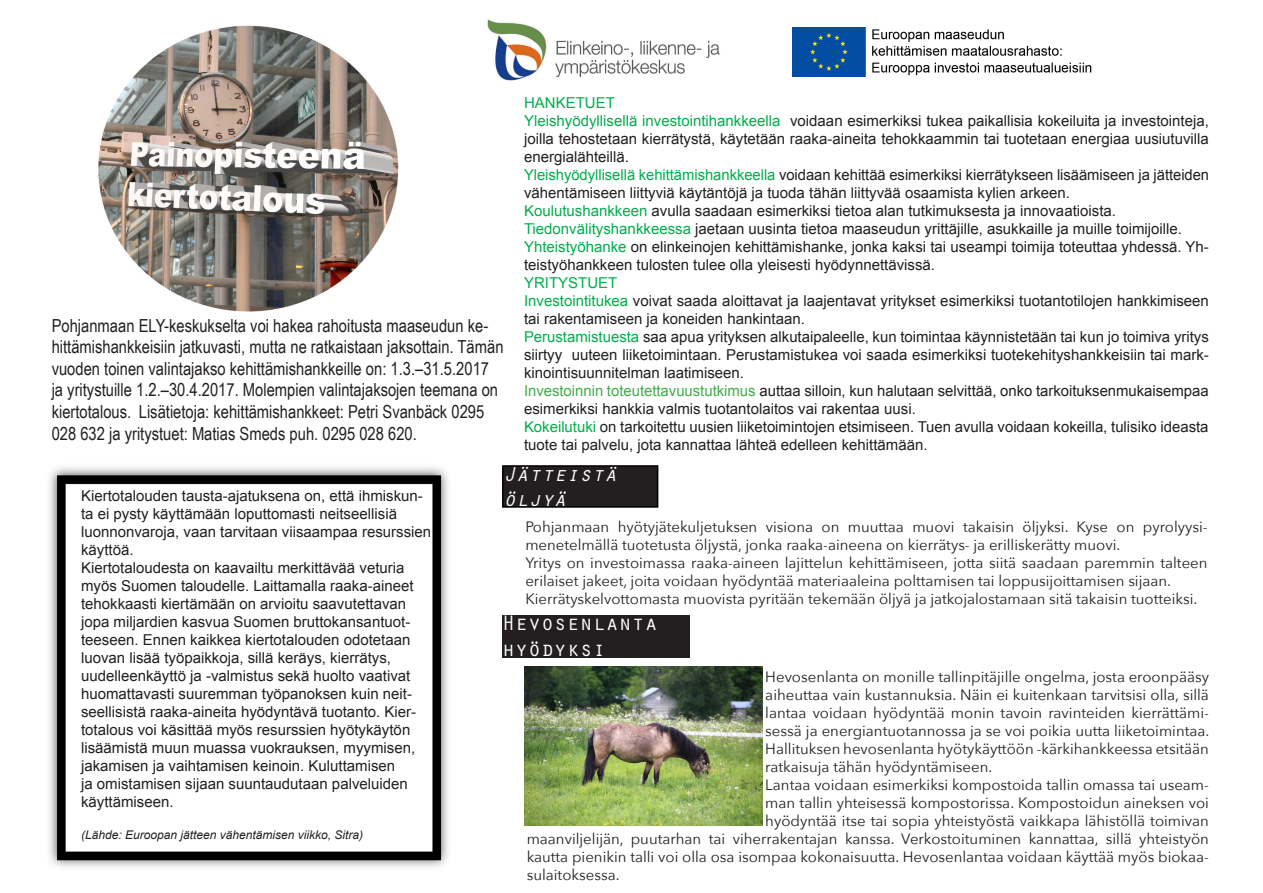
<style>
.page{position:relative;width:1263px;height:893px;background:#fff}
.page>*{position:absolute;margin:0;border:0;box-sizing:border-box;transform-origin:0 0}
.t1{font:21.6px "Orator Std";color:#fff}
.t2{font:italic 21px "Orator Std";color:#fff}
.t3{font:18px/21.6px "Arial Narrow";color:#231f20}
.pieni_leipis__ei_sis{font:15px/18px "Arial";color:#231f20}
.t4{font:15px/18px "Avenir Next";color:#231f20}
.LEIPIS_MUUT_KUIN_1KP{font:15px "Arial";color:#00ae4d}
.t5{font:italic 12px "Arial";color:#231f20}
.s1{color:#00ae4d}
.s2{color:#41ad49}
</style>
<div class="page">
<img style="left:98px;top:19px;width:417px;height:293px">
<img style="left:792px;top:27px;width:300px;height:49px">
<img style="left:488px;top:20px;width:232px;height:60px">
<div style="left:503px;top:466px;width:155px;height:41px;background:#231f20"></div>
<div style="left:502px;top:465px;width:156px;height:43px;border:2px solid #000"></div>
<img style="left:524px;top:667px;width:238px;height:159px">
<div style="left:502px;top:616px;width:187px;height:42px;background:#231f20"></div>
<img style="left:49px;top:467px;width:399px;height:400px">
<p class="LEIPIS_MUUT_KUIN_1KP" style="left:524px;top:93px;width:92px">HANKETUET</p>
<p class="pieni_leipis__ei_sis" style="left:524px;top:112px;width:686px;text-align:justify"><span class="s1">Yleishyödyllisellä investointihankkeella</span> voidaan esimerkiksi tukea paikallisia kokeiluita ja investointeja, joilla tehostetaan kierrätystä, käytetään raaka-aineita tehokkaammin tai tuotetaan energiaa uusiutuvilla energialähteillä.</p>
<p class="pieni_leipis__ei_sis" style="left:524px;top:166px;width:687px"><span class="s1">Yleishyödyllisellä kehittämishankkeella</span> voidaan kehittää esimerkiksi kierrätykseen lisäämiseen ja jätteiden vähentämiseen liittyviä käytäntöjä ja tuoda tähän liittyvää osaamista kylien arkeen.</p>
<p class="pieni_leipis__ei_sis" style="left:524px;top:202px;width:593px"><span class="s1">Koulutushankkeen</span> avulla saadaan esimerkiksi tietoa alan tutkimuksesta ja innovaatioista.</p>
<p class="pieni_leipis__ei_sis" style="left:524px;top:220px;width:660px"><span class="s1">Tiedonvälityshankkeessa</span> jaetaan uusinta tietoa maaseudun yrittäjille, asukkaille ja muille toimijoille.</p>
<p class="pieni_leipis__ei_sis" style="left:524px;top:238px;width:686px"><span class="s1">Yhteistyöhanke</span> on elinkeinojen kehittämishanke, jonka kaksi tai useampi toimija toteuttaa yhdessä. Yh&shy;teistyöhankkeen tulosten tulee olla yleisesti hyödynnettävissä.</p>
<p class="LEIPIS_MUUT_KUIN_1KP" style="left:524px;top:273px;width:95px">YRITYSTUET</p>
<p class="pieni_leipis__ei_sis" style="left:524px;top:292px;width:686px"><span class="s1">Investointitukea</span> voivat saada aloittavat ja laajentavat yritykset esimerkiksi tuotantotilojen hankkimiseen tai rakentamiseen ja koneiden hankintaan.</p>
<p class="pieni_leipis__ei_sis" style="left:524px;top:328px;width:686px;text-align:justify"><span class="s1">Perustamistuesta</span> saa apua yrityksen alkutaipaleelle, kun toimintaa käynnistetään tai kun jo toimiva yritys siirtyy uuteen liiketoimintaan. Perustamistukea voi saada esimerkiksi tuotekehityshankkeisiin tai mark&shy;kinointisuunnitelman laatimiseen.</p>
<p class="pieni_leipis__ei_sis" style="left:524px;top:382px;width:686px"><span class="s2">Investoinnin toteutettavuustutkimus</span> auttaa silloin, kun halutaan selvittää, onko tarkoituksenmukaisempaa esimerkiksi hankkia valmis tuotantolaitos vai rakentaa uusi.</p>
<p class="pieni_leipis__ei_sis" style="left:524px;top:418px;width:686px"><span class="s1">Kokeilutuki</span> on tarkoitettu uusien liiketoimintojen etsimiseen. Tuen avulla voidaan kokeilla, tulisiko ideasta tuote tai palvelu, jota kannattaa lähteä edelleen kehittämään.</p>
<p class="t2" style="left:503px;top:459px;width:115px">Jätteistä</p>
<p class="t2" style="left:503px;top:484px;width:64px">öljyä</p>
<p class="t3" style="left:52px;top:314px;width:453px">Pohjanmaan ELY-keskukselta voi hakea rahoitusta maaseudun ke&shy;hittämishankkeisiin jatkuvasti, mutta ne ratkaistaan jaksottain. Tämän vuoden toinen valintajakso kehittämishankkeille on: 1.3.–31.5.2017 ja yritystuille 1.2.–30.4.2017. Molempien valintajaksojen teemana on kiertotalous. Lisätietoja: kehittämishankkeet: Petri Svanbäck 0295<br>028 632 ja yritystuet: Matias Smeds puh. 0295 028 620.</p>
<p class="pieni_leipis__ei_sis" style="left:81px;top:486px;width:352px">Kiertotalouden tausta-ajatuksena on, että ihmiskun&shy;ta ei pysty käyttämään loputtomasti neitseellisiä luonnonvaroja, vaan tarvitaan viisaampaa resurssien käyttöä.</p>
<p class="pieni_leipis__ei_sis" style="left:81px;top:558px;width:336px">Kiertotaloudesta on kaavailtu merkittävää veturia myös Suomen taloudelle. Laittamalla raaka-aineet tehokkaasti kiertämään on arvioitu saavutettavan jopa miljardien kasvua Suomen bruttokansantuot&shy;teeseen. Ennen kaikkea kiertotalouden odotetaan luovan lisää työpaikkoja, sillä keräys, kierrätys, uudelleenkäyttö ja -valmistus sekä huolto vaativat huomattavasti suuremman työpanoksen kuin neit&shy;seellisistä raaka-aineita hyödyntävä tuotanto. Kier&shy;totalous voi käsittää myös resurssien hyötykäytön lisäämistä muun muassa vuokrauksen, myymisen, jakamisen ja vaihtamisen keinoin. Kuluttamisen<br>ja omistamisen sijaan suuntaudutaan palveluiden käyttämiseen.</p>
<p class="t5" style="left:81px;top:827px;width:284px">(Lähde: Euroopan jätteen vähentämisen viikko, Sitra)</p>
<p class="t4" style="left:525px;top:517px;width:684px">Pohjanmaan hyötyjätekuljetuksen visiona on muuttaa muovi takaisin öljyksi. Kyse on pyrolyysi&shy;menetelmällä tuotetusta öljystä, jonka raaka-aineena on kierrätys- ja erilliskerätty muovi.</p>
<p class="t4" style="left:525px;top:553px;width:684px">Yritys on investoimassa raaka-aineen lajittelun kehittämiseen, jotta siitä saadaan paremmin talteen erilaiset jakeet, joita voidaan hyödyntää materiaaleina polttamisen tai loppusijoittamisen sijaan.</p>
<p class="t4" style="left:525px;top:589px;width:673px">Kierrätyskelvottomasta muovista pyritään tekemään öljyä ja jatkojalostamaan sitä takaisin tuotteiksi.</p>
<p class="t1" style="left:502px;top:607px;width:157px">Hevosenlanta</p>
<p class="t1" style="left:502px;top:633px;width:105px">hyödyksi</p>
<p class="t4" style="left:765px;top:667px;width:446px;text-align:justify">Hevosenlanta on monille tallinpitäjille ongelma, josta eroonpääsy aiheuttaa vain kustannuksia. Näin ei kuitenkaan tarvitsisi olla, sillä lantaa voidaan hyödyntää monin tavoin ravinteiden kierrättämi&shy;sessä ja energiantuotannossa ja se voi poikia uutta liiketoimintaa.<br>Hallituksen hevosenlanta hyötykäyttöön -kärkihankkeessa etsitään ratkaisuja tähän hyödyntämiseen.</p>
<p class="t4" style="left:765px;top:775px;width:445px">Lantaa voidaan esimerkiksi kompostoida tallin omassa tai useam-</p>
<p class="t4" style="left:765px;top:793px;width:445px">man tallin yhteisessä kompostorissa. Kompostoidun aineksen voi</p>
<p class="t4" style="left:765px;top:811px;width:445px">hyödyntää itse tai sopia yhteistyöstä vaikkapa lähistöllä toimivan</p>
<p class="t4" style="left:527px;top:829px;width:684px">maanviljelijän, puutarhan tai viherrakentajan kanssa. Verkostoituminen kannattaa, sillä yhteistyön</p>
<p class="t4" style="left:527px;top:847px;width:684px">kautta pienikin talli voi olla osa isompaa kokonaisuutta. Hevosenlantaa voidaan käyttää myös biokaa-</p>
<p class="t4" style="left:527px;top:865px;width:94px">sulaitoksessa.</p>
</div>
